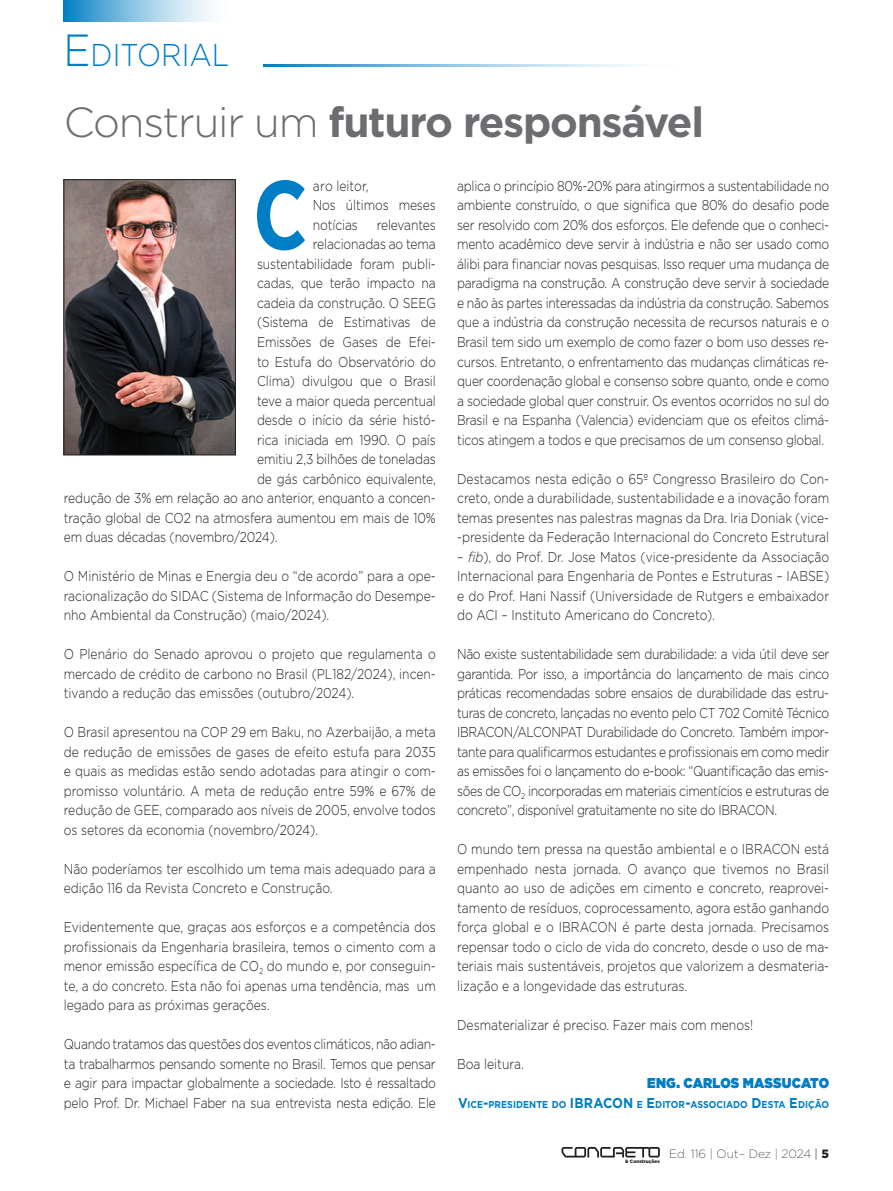
<style>
.page{position:relative;width:893px;height:1191px;background:#fff}
.page>*{position:absolute;margin:0;border:0;box-sizing:border-box;transform-origin:0 0}
.t1{font:700 97.8px "Gotham Narrow";color:#007ec5;scale:.9 1}
.t2{font:700 42px "Gotham";letter-spacing:-.03em;color:#6c6d70}
.t3{font:300 31.5px "Gotham";color:#007ec5;scale:.9 1}
.t4{font:300 14.25px/19.5px "Gotham";letter-spacing:-.01em;color:#231f20;text-align:justify;scale:.85 1}
.t5{font:900 14.25px "Gotham";letter-spacing:.01em;color:#007ec5;scale:.9 1}
.t6{font:200 12px "Gotham";color:#231f20}
.t7{font:700 10.05px "Gotham";color:#007ec5;scale:.9 1}
.t8{font:900 4.8px "Gotham";color:#231f20}
.s1{font-size:45px}
.s2{font-weight:300}
.s3{font-style:italic}
.s4{font-size:14.25px}
.s5{font-weight:900}
</style>
<div class="page">
<div style="left:560px;top:1145px;width:102px;height:14px;background:#fff;opacity:.81"></div>
<svg style="left:561px;top:1147px;width:99px;height:10px"></svg>
<div style="left:625px;top:1158px;width:36px;height:5px;background:#fff"></div>
<img style="left:66px;top:181px;width:168px;height:272px">
<div style="left:64px;top:179px;width:172px;height:276px;border:1px solid #231f20"></div>
<svg style="left:63px;top:0;width:148px;height:21px;background:#89c3e3"></svg>
<hr style="left:264px;top:64px;width:418px;height:2px;background:#007ec5">
<h3 class="t3" style="left:63px;top:35px;width:186px"><span class="s1">E</span>DITORIAL</h3>
<h2 class="t2" style="left:64px;top:94px;width:642px"><span class="s2">Construir um</span> futuro responsável</h2>
<h1 class="t1" style="left:253px;top:152px;width:62px">C</h1>
<p class="t4" style="left:313px;top:176px;width:146px;text-align:left">aro leitor,<br>Nos últimos meses notícias</p>
<p class="t4" style="left:377px;top:215px;width:71px">relevantes</p>
<p class="t4" style="left:313px;top:234px;width:146px">relacionadas ao tema</p>
<p class="t4" style="left:257px;top:254px;width:212px">sustentabilidade foram publi-</p>
<p class="t4" style="left:257px;top:273px;width:212px">cadas, que terão impacto na</p>
<p class="t4" style="left:257px;top:293px;width:212px">cadeia da construção. O SEEG</p>
<p class="t4" style="left:257px;top:312px;width:212px">(Sistema de Estimativas de</p>
<p class="t4" style="left:257px;top:332px;width:212px">Emissões de Gases de Efei-</p>
<p class="t4" style="left:257px;top:351px;width:212px">to Estufa do Observatório do</p>
<p class="t4" style="left:257px;top:371px;width:212px">Clima) divulgou que o Brasil</p>
<p class="t4" style="left:257px;top:390px;width:212px">teve a maior queda percentual</p>
<p class="t4" style="left:257px;top:410px;width:212px">desde o início da série histó-</p>
<p class="t4" style="left:257px;top:429px;width:212px">rica iniciada em 1990. O país</p>
<p class="t4" style="left:257px;top:449px;width:212px">emitiu 2,3 bilhões de toneladas</p>
<p class="t4" style="left:257px;top:468px;width:212px">de gás carbônico equivalente,</p>
<p class="t4" style="left:64px;top:488px;width:439px">redução de 3% em relação ao ano anterior, enquanto a concen-</p>
<p class="t4" style="left:64px;top:507px;width:439px">tração global de CO2 na atmosfera aumentou em mais de 10%</p>
<p class="t4" style="left:64px;top:527px;width:253px">em duas décadas (novembro/2024).</p>
<p class="t4" style="left:64px;top:566px;width:439px">O Ministério de Minas e Energia deu o “de acordo” para a ope&shy;racionalização do SIDAC (Sistema de Informação do Desempe&shy;nho Ambiental da Construção) (maio/2024).</p>
<p class="t4" style="left:64px;top:644px;width:439px">O Plenário do Senado aprovou o projeto que regulamenta o mercado de crédito de carbono no Brasil (PL182/2024), incen&shy;tivando a redução das emissões (outubro/2024).</p>
<p class="t4" style="left:64px;top:722px;width:439px">O Brasil apresentou na COP 29 em Baku, no Azerbaijão, a meta de redução de emissões de gases de efeito estufa para 2035 e quais as medidas estão sendo adotadas para atingir o com&shy;promisso voluntário. A meta de redução entre 59% e 67% de redução de GEE, comparado aos níveis de 2005, envolve todos os setores da economia (novembro/2024).</p>
<p class="t4" style="left:64px;top:858px;width:439px">Não poderíamos ter escolhido um tema mais adequado para a edição 116 da Revista Concreto e Construção.</p>
<p class="t4" style="left:64px;top:917px;width:439px">Evidentemente que, graças aos esforços e a competência dos profissionais da Engenharia brasileira, temos o cimento com a menor emissão específica de CO<sub>2</sub> do mundo e, por conseguin&shy;te, a do concreto. Esta não foi apenas uma tendência, mas um legado para as próximas gerações.</p>
<p class="t4" style="left:64px;top:1034px;width:439px">Quando tratamos das questões dos eventos climáticos, não adian&shy;ta trabalharmos pensando somente no Brasil. Temos que pensar e agir para impactar globalmente a sociedade. Isto é ressaltado pelo Prof. Dr. Michael Faber na sua entrevista nesta edição. Ele</p>
<p class="t4" style="left:457px;top:176px;width:439px">aplica o princípio 80%-20% para atingirmos a sustentabilidade no ambiente construído, o que significa que 80% do desafio pode ser resolvido com 20% dos esforços. Ele defende que o conheci&shy;mento acadêmico deve servir à indústria e não ser usado como álibi para financiar novas pesquisas. Isso requer uma mudança de paradigma na construção. A construção deve servir à sociedade e não às partes interessadas da indústria da construção. Sabemos que a indústria da construção necessita de recursos naturais e o Brasil tem sido um exemplo de como fazer o bom uso desses re&shy;cursos. Entretanto, o enfrentamento das mudanças climáticas re&shy;quer coordenação global e consenso sobre quanto, onde e como a sociedade global quer construir. Os eventos ocorridos no sul do Brasil e na Espanha (Valencia) evidenciam que os efeitos climá&shy;ticos atingem a todos e que precisamos de um consenso global.</p>
<p class="t4" style="left:457px;top:468px;width:439px">Destacamos nesta edição o 65º Congresso Brasileiro do Con&shy;creto, onde a durabilidade, sustentabilidade e a inovação foram temas presentes nas palestras magnas da Dra. Iria Doniak (vice--presidente da Federação Internacional do Concreto Estrutural</p>
<p class="t4" style="left:457px;top:546px;width:439px">– <span class="s3">fib</span>), do Prof. Dr. Jose Matos (vice-presidente da Associação Internacional para Engenharia de Pontes e Estruturas – IABSE) e do Prof. Hani Nassif (Universidade de Rutgers e embaixador do ACI – Instituto Americano do Concreto).</p>
<p class="t4" style="left:457px;top:644px;width:439px">Não existe sustentabilidade sem durabilidade: a vida útil deve ser garantida. Por isso, a importância do lançamento de mais cinco práticas recomendadas sobre ensaios de durabilidade das estru&shy;turas de concreto, lançadas no evento pelo CT 702 Comitê Técnico IBRACON/ALCONPAT Durabilidade do Concreto. Também impor&shy;tante para qualificarmos estudantes e profissionais em como medir as emissões foi o lançamento do e-book: “Quantificação das emis&shy;sões de CO<sub>2</sub> incorporadas em materiais cimentícios e estruturas de concreto”, disponível gratuitamente no site do IBRACON.</p>
<p class="t4" style="left:457px;top:839px;width:439px">O mundo tem pressa na questão ambiental e o IBRACON está empenhado nesta jornada. O avanço que tivemos no Brasil quanto ao uso de adições em cimento e concreto, reaprovei&shy;tamento de resíduos, coprocessamento, agora estão ganhando força global e o IBRACON é parte desta jornada. Precisamos repensar todo o ciclo de vida do concreto, desde o uso de ma&shy;teriais mais sustentáveis, projetos que valorizem a desmateria&shy;lização e a longevidade das estruturas.</p>
<p class="t4" style="left:457px;top:1014px;width:350px">Desmaterializar é preciso. Fazer mais com menos!</p>
<p class="t4" style="left:457px;top:1053px;width:80px">Boa leitura.</p>
<p class="t5" style="left:647px;top:1073px;width:204px">ENG. CARLOS MASSUCATO</p>
<p class="t7" style="left:458px;top:1097px;width:173px"><span class="s4">V</span>ICE<span class="s4">-</span>PRESIDENTE DO <span class="s4">I BRACON</span></p>
<p class="t7" style="left:637px;top:1097px;width:215px">E <span class="s4">E</span> DITOR<span class="s4">-</span>ASSOCIADO <span class="s4">D</span> ESTA <span class="s4">E</span> DIÇÃO</p>
<p class="t8" style="left:625px;top:1157px;width:36px">&amp; Construções</p>
<p class="t6" style="left:669px;top:1145px;width:161px">Ed. 116 | Out– Dez | 2024 <span class="s2">|</span> <span class="s5">5</span></p>
</div>
